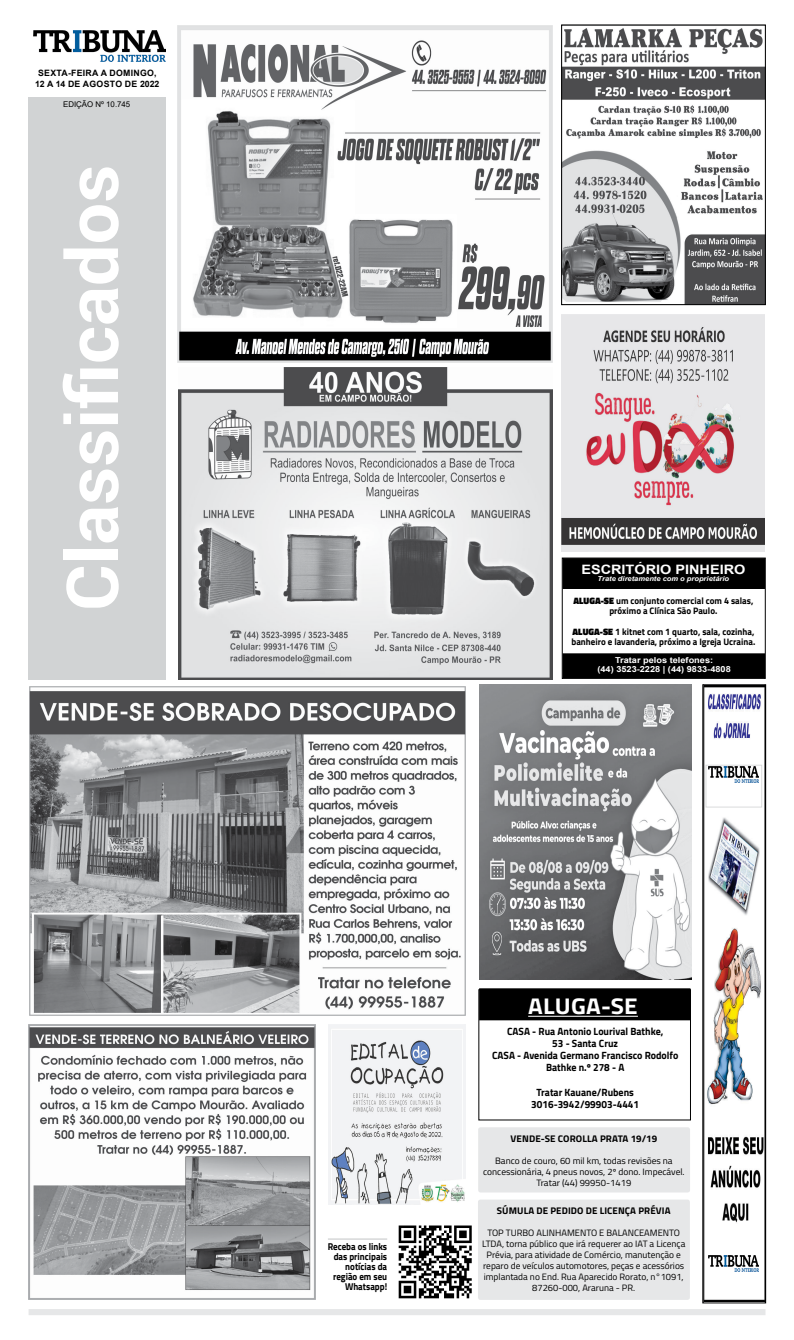
<style>
.page{position:relative;width:794px;height:1340px;background:#fff}
.page>*{position:absolute;margin:0;border:0;box-sizing:border-box;transform-origin:0 0}
.t1{font:700 71.66px "Roboto";color:#fff}
.t2{font:700 22.75px "Titillium Web";letter-spacing:.005em;color:#fff;scale:1.07 1}
.t3{font:700 13.12px "Arial";color:#fff;scale:1.1 1}
.t4{font:700 10.5px/12.2px "Titillium Web";color:#000;text-align:center;scale:.95 1}
.t5{font:700 9.89px/9.9px "Titillium Web";color:#000;text-align:right;scale:.9 1}
.t6{font:700 9.62px "Titillium Web";letter-spacing:.01em;color:#000}
.t7{font:700 9.36px/10.3px "Titillium Web";color:#000;text-align:center;scale:.95 1}
.t8{font:9.28px/10.9px "Titillium Web";color:#000;text-align:center}
.t9{font:700 8.75px/10.5px "Arial";letter-spacing:.035em;color:#000;text-align:center}
.t10{font:700 8.31px/9.1px "Arial";color:#fff;text-align:center;scale:1.1 1}
.t11{font:7.88px "Arial";color:#000}
.t12{font:italic 700 6.83px "Arial";color:#fff;scale:1.1 1}
.s1{font-weight:900}
</style>
<div class="page">
<div style="left:29px;top:97px;width:137px;height:582px;background:#d1d3d4"></div>
<img style="left:179px;top:367px;width:373px;height:312px">
<img style="left:33px;top:30px;width:132px;height:31px">
<img style="left:563px;top:28px;width:200px;height:275px">
<div style="left:561px;top:25px;width:204px;height:280px;border:1px solid #000"></div>
<img style="left:177px;top:25px;width:376px;height:337px">
<div style="left:478px;top:1127px;width:212px;height:65px;background:#e6e7e8;border-radius:2px"></div>
<div style="left:478px;top:1199px;width:212px;height:100px;background:#e6e7e8;border-radius:2px"></div>
<div style="left:29px;top:1308px;width:736px;height:7px;background:#e6e7e8"></div>
<div style="left:563px;top:654px;width:201px;height:23px;background:#000"></div>
<div style="left:563px;top:653px;width:201px;height:24px;border:1px solid #000"></div>
<div style="left:562px;top:558px;width:203px;height:120px;border:1px solid #000"></div>
<div style="left:563px;top:558px;width:201px;height:30px;background:#000"></div>
<div style="left:563px;top:558px;width:201px;height:30px;border:1px solid #000"></div>
<img style="left:561px;top:314px;width:203px;height:237px">
<img style="left:398px;top:1225px;width:74px;height:73px">
<hr style="left:328px;top:1238px;width:59px;height:1px;background:#dadbdc">
<img style="left:705px;top:686px;width:58px;height:614px">
<div style="left:703px;top:684px;width:62px;height:618px;border:1px solid #000"></div>
<div style="left:706px;top:765px;width:55px;height:42px;background:#fff"></div>
<div style="left:706px;top:765px;width:55px;height:42px;border:1px solid #dadbdc"></div>
<img style="left:708px;top:766px;width:51px;height:16px">
<div style="left:705px;top:1243px;width:58px;height:51px;background:#fff"></div>
<img style="left:708px;top:1255px;width:51px;height:16px">
<div style="left:479px;top:988px;width:211px;height:32px;background:#000"></div>
<hr style="left:528px;top:1015px;width:110px;height:1px;background:#fff">
<img style="left:479px;top:684px;width:212px;height:295px">
<img style="left:328px;top:1024px;width:138px;height:180px">
<img style="left:30px;top:686px;width:436px;height:329px">
<img style="left:28px;top:1024px;width:288px;height:274px">
<p class="t9" style="left:35px;top:68px;width:126px">SEXTA-FEIRA A DOMINGO,<br>12 A 14 DE AGOSTO DE 2022</p>
<p class="t11" style="left:63px;top:99px;width:69px">EDIÇÃO Nº 10.745</p>
<h1 class="t1" style="left:42px;top:611px;width:448px;rotate:-90deg">Classificados</h1>
<h3 class="t3" style="left:581px;top:559px;width:151px">ESCRITÓRIO PINHEIRO</h3>
<p class="t12" style="left:597px;top:574px;width:121px">Trate diretamente com o proprietário</p>
<p class="t7" style="left:573px;top:595px;width:191px"><span class="s1">ALUGA-SE</span> um conjunto comercial com 4 salas, próximo a Clínica São Paulo.</p>
<p class="t7" style="left:571px;top:626px;width:195px;text-align:left"><span class="s1">ALUGA-SE</span> 1 kitnet com 1 quarto, sala, cozinha, banheiro e lavanderia, próximo a Igreja Ucraina.</p>
<p class="t10" style="left:597px;top:655px;width:123px">Tratar pelos telefones:<br>(44) 3523-2228 | (44) 9833-4808</p>
<p class="t5" style="left:328px;top:1241px;width:68px">Receba os links das principais notícias da região em seu<br>Whatsapp!</p>
<h2 class="t2" style="left:528px;top:988px;width:104px">ALUGA-SE</h2>
<p class="t4" style="left:492px;top:1024px;width:198px">CASA - Rua Antonio Lourival Bathke,<br>53 - Santa Cruz<br>CASA - Avenida Germano Francisco Rodolfo<br>Bathke n.º 278 - A</p>
<p class="t4" style="left:531px;top:1085px;width:115px">Tratar Kauane/Rubens<br>3016-3942/99903-4441</p>
<p class="t6" style="left:510px;top:1131px;width:148px">VENDE-SE COROLLA PRATA 19/19</p>
<p class="t8" style="left:483px;top:1154px;width:203px">Banco de couro, 60 mil km, todas revisões na concessionária, 4 pneus novos, 2º dono. Impecável.<br>Tratar (44) 99950-1419</p>
<p class="t6" style="left:497px;top:1203px;width:175px">SÚMULA DE PEDIDO DE LICENÇA PRÉVIA</p>
<p class="t8" style="left:482px;top:1226px;width:205px">TOP TURBO ALINHAMENTO E BALANCEAMENTO LTDA, torna público que irá requerer ao IAT a Licença Prévia, para atividade de Comércio, manutenção e reparo de veículos automotores, peças e acessórios implantada no End. Rua Aparecido Rorato, n°1091, 87260-000, Araruna - PR.</p>
</div>
